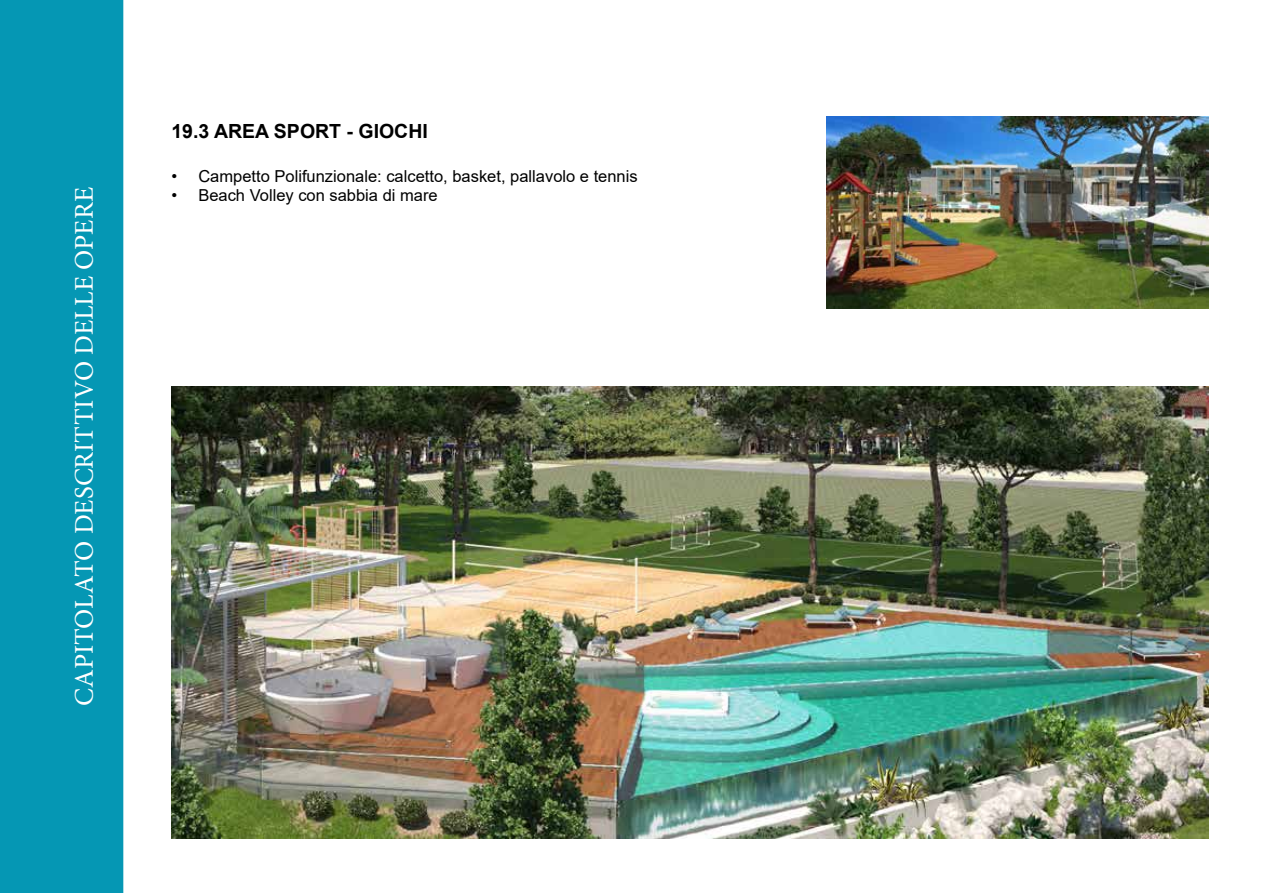
<style>
.page{position:relative;width:1263px;height:893px;background:#fff}
.page>*{position:absolute;margin:0;border:0;box-sizing:border-box;transform-origin:0 0}
.t1{font:27px "Minion Pro";color:#fff}
.t2{font:700 19.5px "Arial";color:#000}
.t3{font:16.5px "Arial";color:#000}
</style>
<div class="page">
<div style="left:0;top:0;width:123px;height:893px;background:#0597b4"></div>
<img style="left:171px;top:387px;width:1038px;height:452px">
<img style="left:826px;top:117px;width:383px;height:191px">
<h1 class="t1" style="left:66px;top:706px;width:520px;rotate:-90deg">CAPITOLATO DESCRITTIVO DELLE OPERE</h1>
<p class="t2" style="left:171px;top:118px;width:258px">19.3 AREA SPORT - GIOCHI</p>
<p class="t3" style="left:171px;top:164px;width:468px">• Campetto Polifunzionale: calcetto, basket, pallavolo e tennis</p>
<p class="t3" style="left:171px;top:184px;width:268px">• Beach Volley con sabbia di mare</p>
</div>
